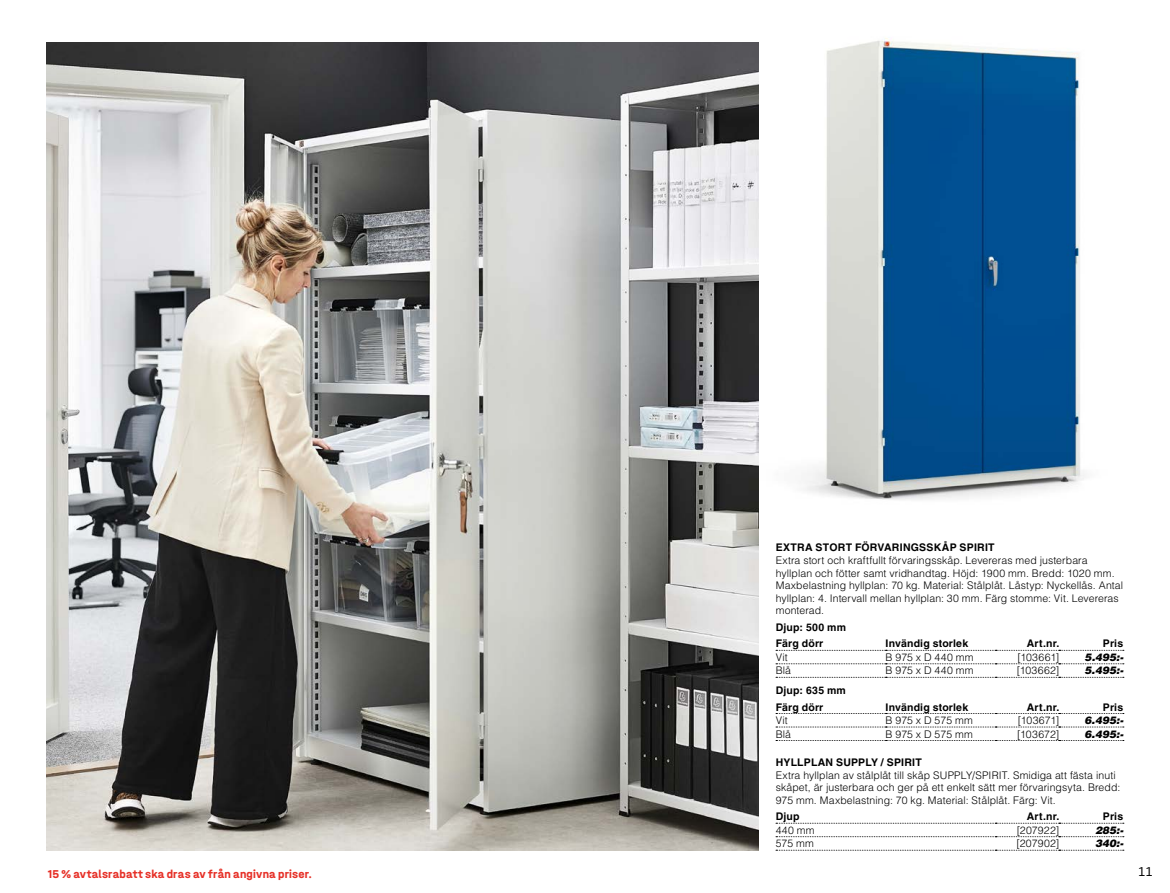
<style>
.page{position:relative;width:1170px;height:893px;background:#fff}
.page>*{position:absolute;margin:0;border:0;box-sizing:border-box;transform-origin:0 0}
.t1{font:700 12px "Halvar AJP Mittel";letter-spacing:.02em;color:#e63027}
.t2{font:12px "Neo Sans Pro";color:#000}
.t3{font:300 10.5px/12.6px "Helvetica AJ";letter-spacing:.01em;color:#000}
.t4{font:700 10.5px/16.5px "Helvetica AJ";letter-spacing:.02em;color:#000}
.t5{font:italic 900 10.5px "Helvetica AJ";color:#000}
</style>
<div class="page">
<img style="left:665px;top:38px;width:420px;height:517px">
<img style="left:47px;top:43px;width:711px;height:807px">
<svg style="left:776px;top:650px;width:347px;height:1px"></svg>
<svg style="left:776px;top:663px;width:347px;height:1px"></svg>
<svg style="left:776px;top:677px;width:347px;height:1px"></svg>
<svg style="left:776px;top:713px;width:347px;height:1px"></svg>
<svg style="left:776px;top:727px;width:347px;height:1px"></svg>
<svg style="left:776px;top:740px;width:347px;height:1px"></svg>
<svg style="left:776px;top:823px;width:347px;height:1px"></svg>
<svg style="left:776px;top:836px;width:347px;height:1px"></svg>
<svg style="left:776px;top:850px;width:347px;height:1px"></svg>
<p class="t4" style="left:775px;top:539px;width:220px">EXTRA STORT FÖRVARINGSSKÅP SPIRIT</p>
<p class="t3" style="left:775px;top:554px;width:349px">Extra stort och kraftfullt förvaringsskåp. Levereras med justerbara hyllplan och fötter samt vridhandtag. Höjd: 1900 mm. Bredd: 1020 mm.<br>Maxbelastning hyllplan: 70 kg. Material: Stålplåt. Låstyp: Nyckellås. Antal hyllplan: 4. Intervall mellan hyllplan: 30 mm. Färg stomme: Vit. Levereras monterad.</p>
<p class="t4" style="left:775px;top:619px;width:72px">Djup: 500 mm<br>Färg dörr</p>
<p class="t4" style="left:885px;top:635px;width:84px">Invändig storlek</p>
<p class="t4" style="left:1026px;top:635px;width:34px">Art.nr.</p>
<p class="t4" style="left:1102px;top:635px;width:22px">Pris</p>
<p class="t3" style="left:775px;top:651px;width:13px">Vit</p>
<p class="t3" style="left:885px;top:651px;width:89px">B 975 x D 440 mm</p>
<p class="t3" style="left:1017px;top:651px;width:43px">[103661]</p>
<p class="t5" style="left:1084px;top:650px;width:40px">5.495:-</p>
<p class="t3" style="left:775px;top:664px;width:17px">Blå</p>
<p class="t3" style="left:885px;top:664px;width:89px">B 975 x D 440 mm</p>
<p class="t3" style="left:1016px;top:664px;width:44px">[103662]</p>
<p class="t5" style="left:1084px;top:664px;width:40px">5.495:-</p>
<p class="t4" style="left:775px;top:682px;width:72px">Djup: 635 mm<br>Färg dörr</p>
<p class="t4" style="left:885px;top:698px;width:84px">Invändig storlek</p>
<p class="t4" style="left:1026px;top:698px;width:34px">Art.nr.</p>
<p class="t4" style="left:1102px;top:698px;width:22px">Pris</p>
<p class="t3" style="left:775px;top:714px;width:13px">Vit</p>
<p class="t3" style="left:885px;top:714px;width:89px">B 975 x D 575 mm</p>
<p class="t3" style="left:1017px;top:714px;width:43px">[103671]</p>
<p class="t5" style="left:1084px;top:713px;width:40px">6.495:-</p>
<p class="t3" style="left:775px;top:727px;width:17px">Blå</p>
<p class="t3" style="left:885px;top:727px;width:89px">B 975 x D 575 mm</p>
<p class="t3" style="left:1017px;top:727px;width:44px">[103672]</p>
<p class="t5" style="left:1084px;top:727px;width:40px">6.495:-</p>
<p class="t4" style="left:775px;top:754px;width:148px">HYLLPLAN SUPPLY / SPIRIT</p>
<p class="t3" style="left:775px;top:768px;width:346px">Extra hyllplan av stålplåt till skåp SUPPLY/SPIRIT. Smidiga att fästa inuti skåpet, är justerbara och ger på ett enkelt sätt mer förvaringsyta. Bredd:<br>975 mm. Maxbelastning: 70 kg. Material: Stålplåt. Färg: Vit.</p>
<p class="t4" style="left:775px;top:808px;width:25px">Djup</p>
<p class="t4" style="left:1026px;top:808px;width:34px">Art.nr.</p>
<p class="t4" style="left:1102px;top:808px;width:22px">Pris</p>
<p class="t3" style="left:775px;top:824px;width:40px">440 mm</p>
<p class="t3" style="left:1016px;top:824px;width:44px">[207922]</p>
<p class="t5" style="left:1095px;top:823px;width:30px">285:-</p>
<p class="t3" style="left:775px;top:837px;width:40px">575 mm</p>
<p class="t3" style="left:1016px;top:837px;width:44px">[207902]</p>
<p class="t5" style="left:1095px;top:837px;width:30px">340:-</p>
<p class="t1" style="left:48px;top:866px;width:265px">15 % avtalsrabatt ska dras av från angivna priser.</p>
<p class="t2" style="left:1138px;top:864px;width:16px">11</p>
</div>
